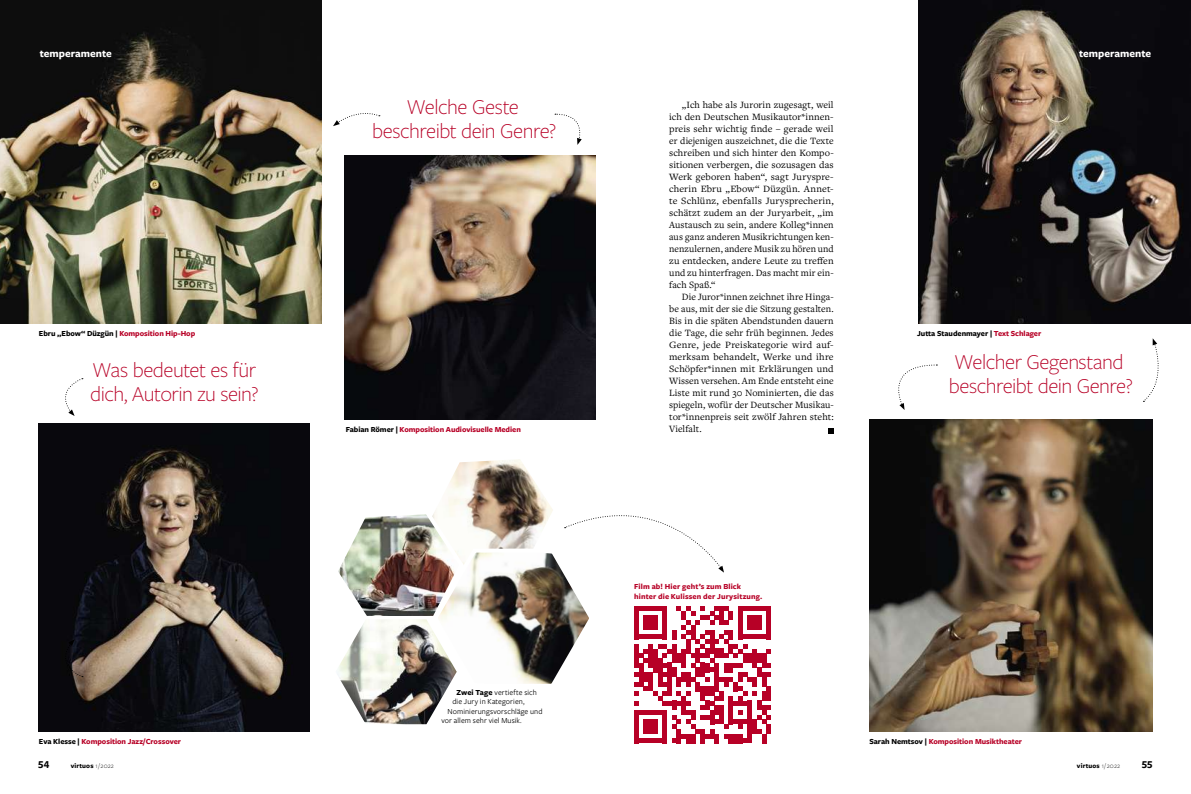
<style>
.page{position:relative;width:1191px;height:794px;background:#fff}
.page>*{position:absolute;margin:0;border:0;box-sizing:border-box;transform-origin:0 0}
.t1{font:300 22px/24px "Freight Sans Pro";letter-spacing:-.025em;color:#b70026}
.t2{font:700 11px "Freight Sans Pro";color:#fff}
.t3{font:700 11px "Freight Sans Pro";color:#000}
.t4{font:10px/12px "Freight Text Pro";letter-spacing:.005em;color:#000;text-align:justify}
.t5{font:700 8px "Freight Sans Pro";letter-spacing:-.005em;color:#b70026}
.t6{font:8px "Freight Sans Pro";letter-spacing:.01em;color:#000}
.t7{font:700 8px/9.6px "Freight Sans Pro";letter-spacing:.015em;color:#b70026}
.t8{font:700 8px "Freight Sans Pro";letter-spacing:-.005em;color:#000}
.t9{font:700 7px "Freight Sans Pro";letter-spacing:.02em;color:#000}
.s1{color:#000}
.s2{font-weight:700}
.s3{color:#b70026}
.s4{font-weight:300}
</style>
<div class="page">
<img style="left:38px;top:423px;width:271px;height:308px">
<svg style="left:57px;top:639px;width:26px;height:38px"></svg>
<img style="left:344px;top:156px;width:251px;height:264px">
<img style="left:0;top:0;width:322px;height:324px">
<svg style="left:555px;top:113px;width:27px;height:32px"></svg>
<svg style="left:333px;top:113px;width:47px;height:13px"></svg>
<svg style="left:65px;top:378px;width:18px;height:38px"></svg>
<svg style="left:828px;top:428px;width:5px;height:5px"></svg>
<img style="left:869px;top:420px;width:283px;height:312px">
<svg style="left:1143px;top:338px;width:16px;height:64px"></svg>
<img style="left:918px;top:0;width:273px;height:324px">
<svg style="left:898px;top:364px;width:39px;height:46px"></svg>
<img style="left:337px;top:459px;width:434px;height:284px">
<p class="t2" style="left:40px;top:46px;width:74px">temperamente</p>
<p class="t2" style="left:1079px;top:46px;width:74px">temperamente</p>
<p class="t5" style="left:39px;top:327px;width:158px"><span class="s1">Ebru „Ebow“ Düzgün |</span> Komposition Hip-Hop</p>
<h1 class="t1" style="left:90px;top:357px;width:170px">Was bedeutet es für dich, Autorin zu sein?</h1>
<p class="t5" style="left:39px;top:735px;width:144px"><span class="s1">Eva Klesse |</span> Komposition Jazz/Crossover</p>
<h1 class="t1" style="left:372px;top:94px;width:186px;text-align:center">Welche Geste beschreibt dein Genre?</h1>
<p class="t5" style="left:346px;top:423px;width:177px"><span class="s1">Fabian Römer |</span> Komposition Audiovisuelle Medien</p>
<p class="t6" style="left:456px;top:686px;width:82px"><span class="s2">Zwei Tage</span> vertiefte sich</p>
<p class="t6" style="left:452px;top:696px;width:74px">die Jury in Kategorien,</p>
<p class="t6" style="left:447px;top:706px;width:97px">Nominierungsvorschläge und</p>
<p class="t6" style="left:441px;top:715px;width:82px">vor allem sehr viel Musik.</p>
<p class="t4" style="left:669px;top:98px;width:166px;text-indent:13px">„Ich habe als Jurorin zugesagt, weil ich den Deutschen Musikautor*innen&shy;preis sehr wichtig finde – gerade weil er diejenigen auszeichnet, die die Texte schreiben und sich hinter den Kompo&shy;sitionen verbergen, die sozusagen das Werk geboren haben“, sagt Juryspre&shy;cherin Ebru „Ebow“ Düzgün. Annet&shy;te Schlünz, ebenfalls Jurysprecherin, schätzt zudem an der Juryarbeit, „im Austausch zu sein, andere Kolleg*innen aus ganz anderen Musikrichtungen ken&shy;nenzulernen, andere Musik zu hören und zu entdecken, andere Leute zu treffen und zu hinterfragen. Das macht mir ein&shy;fach Spaß.“</p>
<p class="t4" style="left:669px;top:290px;width:166px;text-indent:13px">Die Juror*innen zeichnet ihre Hinga&shy;be aus, mit der sie die Sitzung gestalten.<br>Bis in die späten Abendstunden dauern die Tage, die sehr früh beginnen. Jedes Genre, jede Preiskategorie wird auf&shy;merksam behandelt, Werke und ihre Schöpfer*innen mit Erklärungen und Wissen versehen. Am Ende entsteht eine Liste mit rund 30 Nominierten, die das spiegeln, wofür der Deutscher Musikau&shy;tor*innenpreis seit zwölf Jahren steht:<br>Vielfalt.</p>
<p class="t8" style="left:917px;top:327px;width:125px">Jutta Staudenmayer | <span class="s3">Text Schlager</span></p>
<h1 class="t1" style="left:948px;top:349px;width:186px">Welcher Gegenstand beschreibt dein Genre?</h1>
<p class="t7" style="left:634px;top:581px;width:130px">Film ab! Hier geht’s zum Blick hinter die Kulissen der Jurysitzung.</p>
<p class="t5" style="left:869px;top:735px;width:154px"><span class="s1">Sarah Nemtsov |</span> Komposition Musiktheater</p>
<p class="t3" style="left:38px;top:756px;width:12px">54</p>
<p class="t9" style="left:71px;top:760px;width:45px">virtuos <span class="s4">1 / 2022</span></p>
<p class="t9" style="left:1077px;top:760px;width:45px">virtuos <span class="s4">1 / 2022</span></p>
<p class="t3" style="left:1141px;top:756px;width:12px">55</p>
</div>
